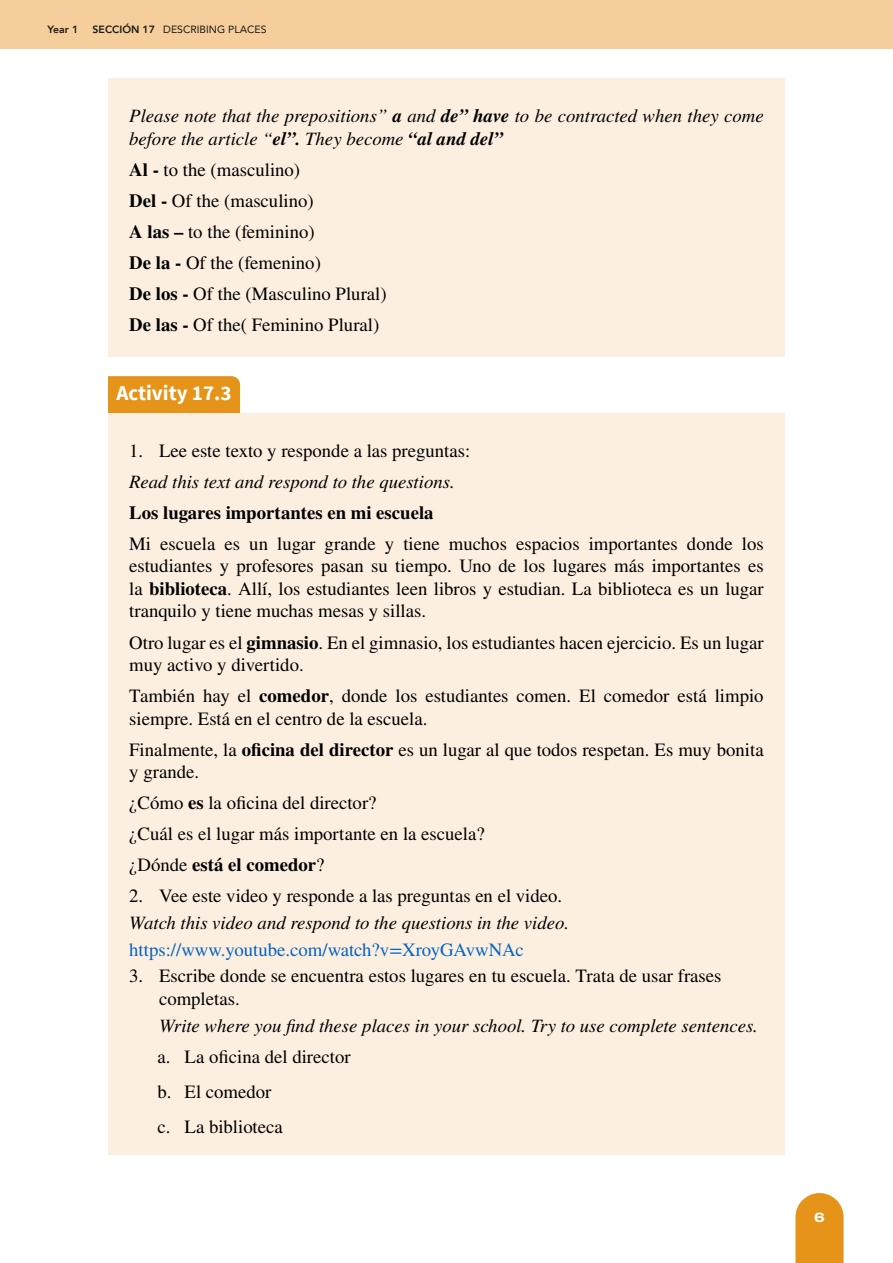
<style>
.page{position:relative;width:893px;height:1263px;background:#fff}
.page>*{position:absolute;margin:0;border:0;box-sizing:border-box;transform-origin:0 0}
.t1{font:700 21px "Source Sans Pro";color:#fff}
.t2{font:18.75px/31px "STIX General";color:#000}
.t3{font:italic 18.75px/22.5px "STIX General";color:#000}
.t4{font:18.75px "STIX General";color:#0563c1}
.t5{font:700 18.75px "STIX General";color:#000}
.t6{font:800 13.5px "Archivo Expanded";color:#fff}
.t7{font:10.5px "Avenir";color:#1a1a1a}
.t8{font:800 10.5px "Avenir";color:#1a1a1a}
.s1{font-weight:800}
.s2{font-weight:700}
</style>
<div class="page">
<div style="left:0;top:0;width:893px;height:49px;background:#f5ce9b"></div>
<svg style="left:795px;top:1193px;width:49px;height:70px;background:#e89d2e"></svg>
<div style="left:108px;top:78px;width:677px;height:93px;background:#fcefe0"></div>
<div style="left:108px;top:163px;width:677px;height:70px;background:#fcefe0"></div>
<div style="left:108px;top:225px;width:677px;height:70px;background:#fcefe0"></div>
<div style="left:108px;top:287px;width:677px;height:70px;background:#fcefe0"></div>
<div style="left:108px;top:376px;width:132px;height:37px;background:#e69419"></div>
<div style="left:108px;top:413px;width:677px;height:70px;background:#fcefe0"></div>
<div style="left:108px;top:475px;width:677px;height:70px;background:#fcefe0"></div>
<div style="left:108px;top:506px;width:677px;height:137px;background:#fcefe0"></div>
<div style="left:108px;top:605px;width:677px;height:92px;background:#fcefe0"></div>
<div style="left:108px;top:658px;width:677px;height:92px;background:#fcefe0"></div>
<div style="left:108px;top:712px;width:677px;height:92px;background:#fcefe0"></div>
<div style="left:108px;top:796px;width:677px;height:70px;background:#fcefe0"></div>
<div style="left:108px;top:858px;width:677px;height:70px;background:#fcefe0"></div>
<div style="left:108px;top:912px;width:677px;height:69px;background:#fcefe0"></div>
<div style="left:108px;top:938px;width:677px;height:93px;background:#fcefe0"></div>
<div style="left:108px;top:1014px;width:677px;height:70px;background:#fcefe0"></div>
<div style="left:108px;top:1050px;width:677px;height:69px;background:#fcefe0"></div>
<div style="left:108px;top:1085px;width:677px;height:70px;background:#fcefe0"></div>
<p class="t8" style="left:48px;top:21px;width:32px">Year 1</p>
<p class="t7" style="left:93px;top:21px;width:175px"><span class="s1">SECCIÓN 17</span> DESCRIBING PLACES</p>
<p class="t3" style="left:129px;top:104px;width:636px">Please note that the prepositions” <span class="s2">a</span> and <span class="s2">de” have</span> to be contracted when they come before the article “<span class="s2">el”.</span> They become <span class="s2">“al and del”</span></p>
<p class="t2" style="left:129px;top:155px;width:259px"><span class="s2">Al -</span> to the (masculino)<br><span class="s2">Del -</span> Of the (masculino)<br><span class="s2">A las –</span> to the (feminino)<br><span class="s2">De la -</span> Of the (femenino)<br><span class="s2">De los -</span> Of the (Masculino Plural)<br><span class="s2">De las -</span> Of the( Feminino Plural)</p>
<p class="t1" style="left:117px;top:379px;width:116px">Activity 17.3</p>
<p class="t2" style="left:129px;top:436px;width:343px">1. Lee este texto y responde a las preguntas:</p>
<p class="t3" style="left:129px;top:470px;width:327px">Read this text and respond to the questions.</p>
<p class="t5" style="left:129px;top:499px;width:306px">Los lugares importantes en mi escuela</p>
<p class="t2" style="left:129px;top:533px;width:636px;line-height:22.5px;text-align:justify">Mi escuela es un lugar grande y tiene muchos espacios importantes donde los estudiantes y profesores pasan su tiempo. Uno de los lugares más importantes es la <span class="s2">biblioteca</span>. Allí, los estudiantes leen libros y estudian. La biblioteca es un lugar tranquilo y tiene muchas mesas y sillas.</p>
<p class="t2" style="left:129px;top:632px;width:636px;line-height:22.5px">Otro lugar es el <span class="s2">gimnasio</span>. En el gimnasio, los estudiantes hacen ejercicio. Es un lugar muy activo y divertido.</p>
<p class="t2" style="left:129px;top:685px;width:636px;line-height:22.5px">También hay el <span class="s2">comedor</span>, donde los estudiantes comen. El comedor está limpio siempre. Está en el centro de la escuela.</p>
<p class="t2" style="left:129px;top:739px;width:636px;line-height:22.5px">Finalmente, la <span class="s2">oficina del director</span> es un lugar al que todos respetan. Es muy bonita y grande.</p>
<p class="t2" style="left:129px;top:788px;width:357px">¿Cómo <span class="s2">es</span> la oficina del director?<br>¿Cuál es el lugar más importante en la escuela? ¿Dónde <span class="s2">está el comedor</span>?</p>
<p class="t2" style="left:129px;top:881px;width:434px">2. Vee este video y responde a las preguntas en el video.</p>
<p class="t3" style="left:129px;top:911px;width:441px">Watch this video and respond to the questions in the video.</p>
<p class="t4" style="left:129px;top:936px;width:396px">https://www.youtube.com/watch?v=XroyGAvwNAc</p>
<p class="t2" style="left:159px;top:966px;width:564px;line-height:22.5px;text-indent:-30px">3. Escribe donde se encuentra estos lugares en tu escuela. Trata de usar frases completas.</p>
<p class="t3" style="left:159px;top:1014px;width:600px">Write where you find these places in your school. Try to use complete sentences.</p>
<p class="t2" style="left:158px;top:1039px;width:195px;line-height:35.2px">a. La oficina del director b. El comedor<br>c. La biblioteca</p>
<p class="t6" style="left:814px;top:1207px;width:12px">6</p>
</div>
